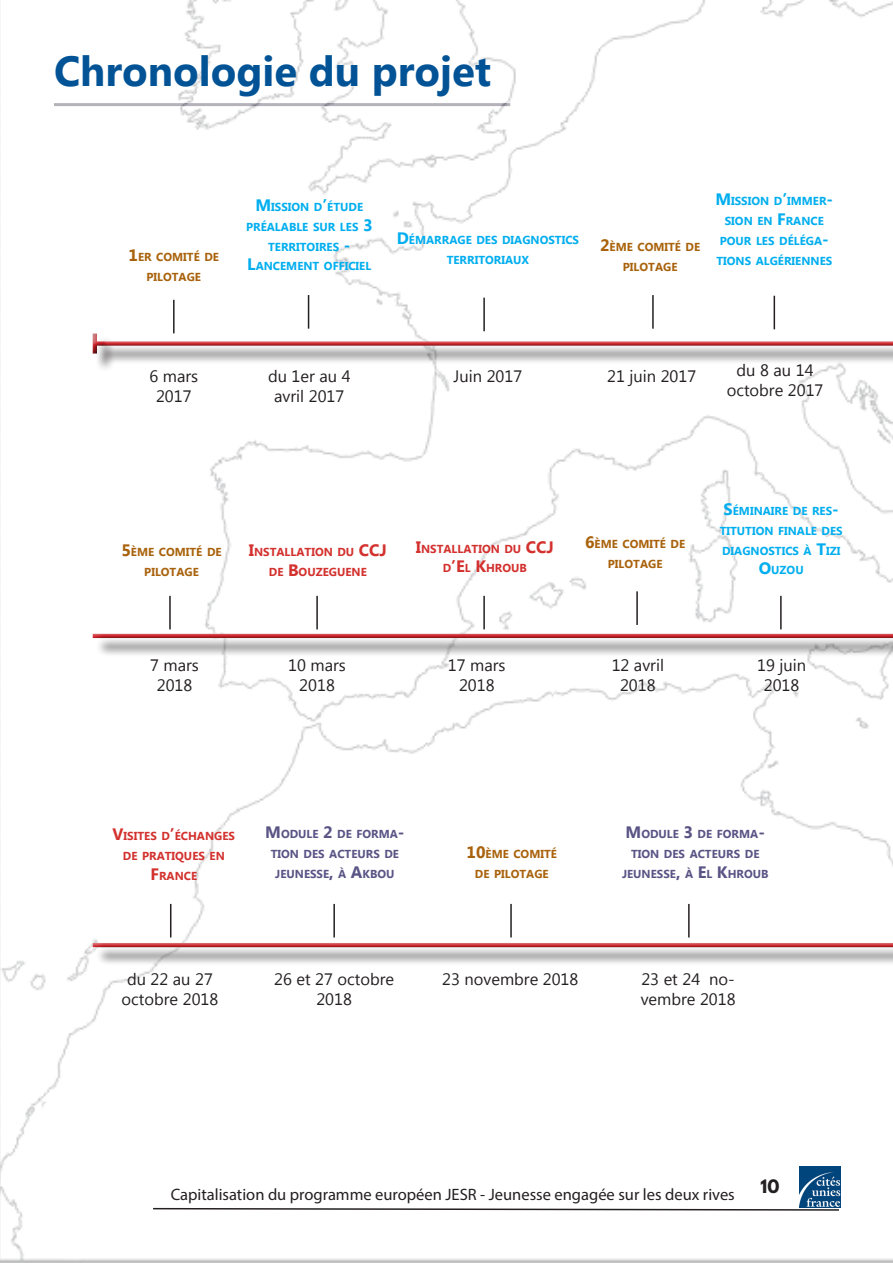
<style>
.page{position:relative;width:893px;height:1263px;background:#fff}
.page>*{position:absolute;margin:0;border:0;box-sizing:border-box;transform-origin:0 0}
.Chronologie_du_proje{font:700 42px "Microsoft New Tai Lue";color:#015396}
.t1{font:16.5px/19.8px "Microsoft New Tai Lue";color:#231f20;text-align:center}
.t2{font:16.5px "Myriad Pro";color:#231f20}
.t3{font:700 16.5px "League Spartan";color:#231f20}
.t4{font:700 11.55px/19.8px "Microsoft New Tai Lue";color:#00aeef;text-align:center}
.t5{font:700 11.55px/19.8px "Microsoft New Tai Lue";color:#a9620c;text-align:center}
.t6{font:700 11.55px/19.8px "Microsoft New Tai Lue";color:#595485;text-align:center}
.t7{font:700 11.55px/19.8px "Microsoft New Tai Lue";color:#d3312e;text-align:center}
.s1{font-size:16.5px}
</style>
<div class="page">
<img style="left:0;top:0;width:893px;height:1263px">
<svg style="left:152px;top:1207px;width:688px;height:4px"></svg>
<img style="left:799px;top:1166px;width:42px;height:42px">
<hr style="left:54px;top:103px;width:456px;height:3px;background:#656070">
<div style="left:95px;top:336px;width:798px;height:36px;background:#fff"></div>
<div style="left:83px;top:324px;width:810px;height:39px;background:#fff;opacity:.75"></div>
<div style="left:92px;top:331px;width:801px;height:18px;background:#fff"></div>
<div style="left:92px;top:339px;width:801px;height:16px;background:#231f20;opacity:.75"></div>
<div style="left:95px;top:636px;width:798px;height:21px;background:#231f20;opacity:.75"></div>
<div style="left:83px;top:624px;width:810px;height:23px;background:#fff;opacity:.75"></div>
<div style="left:92px;top:632px;width:801px;height:7px;background:#231f20;opacity:.75"></div>
<div style="left:95px;top:941px;width:798px;height:29px;background:#231f20;opacity:.75"></div>
<div style="left:83px;top:929px;width:810px;height:32px;background:#fff;opacity:.75"></div>
<div style="left:92px;top:935px;width:801px;height:12px;background:#fff"></div>
<div style="left:92px;top:939px;width:801px;height:14px;background:#231f20;opacity:.75"></div>
<hr style="left:173px;top:300px;width:2px;height:33px;background:#231f20">
<hr style="left:308px;top:295px;width:1px;height:34px;background:#231f20">
<hr style="left:483px;top:298px;width:2px;height:33px;background:#231f20">
<hr style="left:652px;top:295px;width:2px;height:34px;background:#231f20">
<hr style="left:774px;top:296px;width:1px;height:33px;background:#231f20">
<hr style="left:169px;top:596px;width:2px;height:33px;background:#231f20">
<hr style="left:316px;top:596px;width:2px;height:33px;background:#231f20">
<hr style="left:483px;top:596px;width:2px;height:33px;background:#231f20">
<hr style="left:636px;top:591px;width:2px;height:34px;background:#231f20">
<hr style="left:780px;top:596px;width:2px;height:33px;background:#231f20">
<hr style="left:170px;top:904px;width:1px;height:33px;background:#231f20">
<hr style="left:333px;top:904px;width:2px;height:33px;background:#231f20">
<hr style="left:510px;top:904px;width:2px;height:33px;background:#231f20">
<hr style="left:688px;top:904px;width:2px;height:33px;background:#231f20">
<p class="Chronologie_du_proje" style="left:54px;top:47px;width:439px">Chronologie du projet</p>
<p class="t5" style="left:129px;top:248px;width:92px"><span class="s1">1</span>ER COMITÉ DE<br>PILOTAGE</p>
<p class="t4" style="left:246px;top:198px;width:128px"><span class="s1">M</span>ISSION D<span class="s1">’</span>ÉTUDE<br>PRÉALABLE SUR LES <span class="s1">3<br></span>TERRITOIRES <span class="s1">-</span></p>
<p class="t4" style="left:247px;top:257px;width:126px"><span class="s1">L</span>ANCEMENT OFFICIEL</p>
<p class="t4" style="left:397px;top:231px;width:184px"><span class="s1">D</span> ÉMARRAGE DES DIAGNOSTICS<br>TERRITORIAUX</p>
<p class="t5" style="left:600px;top:238px;width:102px"><span class="s1">2</span>ÈME COMITÉ DE<br>PILOTAGE</p>
<p class="t4" style="left:715px;top:192px;width:119px"><span class="s1">M</span>ISSION D<span class="s1">’</span>IMMER<span class="s1">-<br></span>SION EN <span class="s1">F</span>RANCE<br>POUR LES DÉLÉGA<span class="s1">-<br></span>TIONS ALGÉRIENNES</p>
<p class="t1" style="left:149px;top:368px;width:50px">6 mars<br>2017</p>
<p class="t1" style="left:268px;top:368px;width:84px">du 1er au 4 avril 2017</p>
<p class="t1" style="left:454px;top:368px;width:70px">Juin 2017</p>
<p class="t1" style="left:607px;top:368px;width:91px">21 juin 2017</p>
<p class="t1" style="left:727px;top:362px;width:98px">du 8 au 14 octobre 2017</p>
<p class="t5" style="left:121px;top:543px;width:102px"><span class="s1">5</span>ÈME COMITÉ DE<br>PILOTAGE</p>
<p class="t5" style="left:585px;top:535px;width:102px"><span class="s1">6</span>ÈME COMITÉ DE<br>PILOTAGE</p>
<p class="t7" style="left:416px;top:540px;width:139px"><span class="s1">I</span>NSTALLATION DU <span class="s1">CCJ<br></span>D<span class="s1">’E</span>L <span class="s1">K</span>HROUB</p>
<p class="t7" style="left:249px;top:543px;width:139px"><span class="s1">I</span>NSTALLATION DU <span class="s1">CCJ<br></span>DE <span class="s1">B</span>OUZEGUENE</p>
<p class="t1" style="left:150px;top:657px;width:50px">7 mars<br>2018</p>
<p class="t1" style="left:288px;top:657px;width:59px">10 mars<br>2018</p>
<p class="t1" style="left:448px;top:657px;width:59px">17 mars<br>2018</p>
<p class="t1" style="left:612px;top:657px;width:54px">12 avril<br>2018</p>
<p class="t4" style="left:720px;top:502px;width:125px"><span class="s1">S</span>ÉMINAIRE DE RES<span class="s1">-<br></span>TITUTION FINALE DES<br>DIAGNOSTICS À <span class="s1">T</span>IZI<br><span class="s1">O</span>UZOU</p>
<p class="t1" style="left:757px;top:657px;width:50px">19 juin<br>2018</p>
<p class="t7" style="left:113px;top:827px;width:124px"><span class="s1">V</span>ISITES D<span class="s1">’</span>ÉCHANGES<br>DE PRATIQUES EN<br><span class="s1">F</span>RANCE</p>
<p class="t6" style="left:265px;top:825px;width:141px"><span class="s1">M</span> ODULE <span class="s1">2</span> DE FORMA<span class="s1">-<br></span>TION DES ACTEURS DE<br>JEUNESSE<span class="s1">,</span> À <span class="s1">A</span>KBOU</p>
<p class="t5" style="left:466px;top:845px;width:92px"><span class="s1">10</span>ÈME COMITÉ<br>DE PILOTAGE</p>
<p class="t1" style="left:122px;top:971px;width:98px">du 22 au 27 octobre 2018</p>
<p class="t1" style="left:274px;top:971px;width:121px">26 et 27 octobre<br>2018</p>
<p class="t1" style="left:442px;top:971px;width:138px">23 novembre 2018</p>
<p class="t6" style="left:622px;top:825px;width:148px"><span class="s1">M</span> ODULE <span class="s1">3</span> DE FORMA<span class="s1">-<br></span>TION DES ACTEURS DE<br>JEUNESSE<span class="s1">,</span> À <span class="s1">E</span>L <span class="s1">K</span>HROUB</p>
<p class="t1" style="left:641px;top:971px;width:96px;text-align:left">23 et 24 no&shy;vembre 2018</p>
<h2 class="t2" style="left:171px;top:1184px;width:566px">Capitalisation du programme européen JESR - Jeunesse engagée sur les deux rives</h2>
<h2 class="t3" style="left:761px;top:1173px;width:20px">10</h2>
</div>
